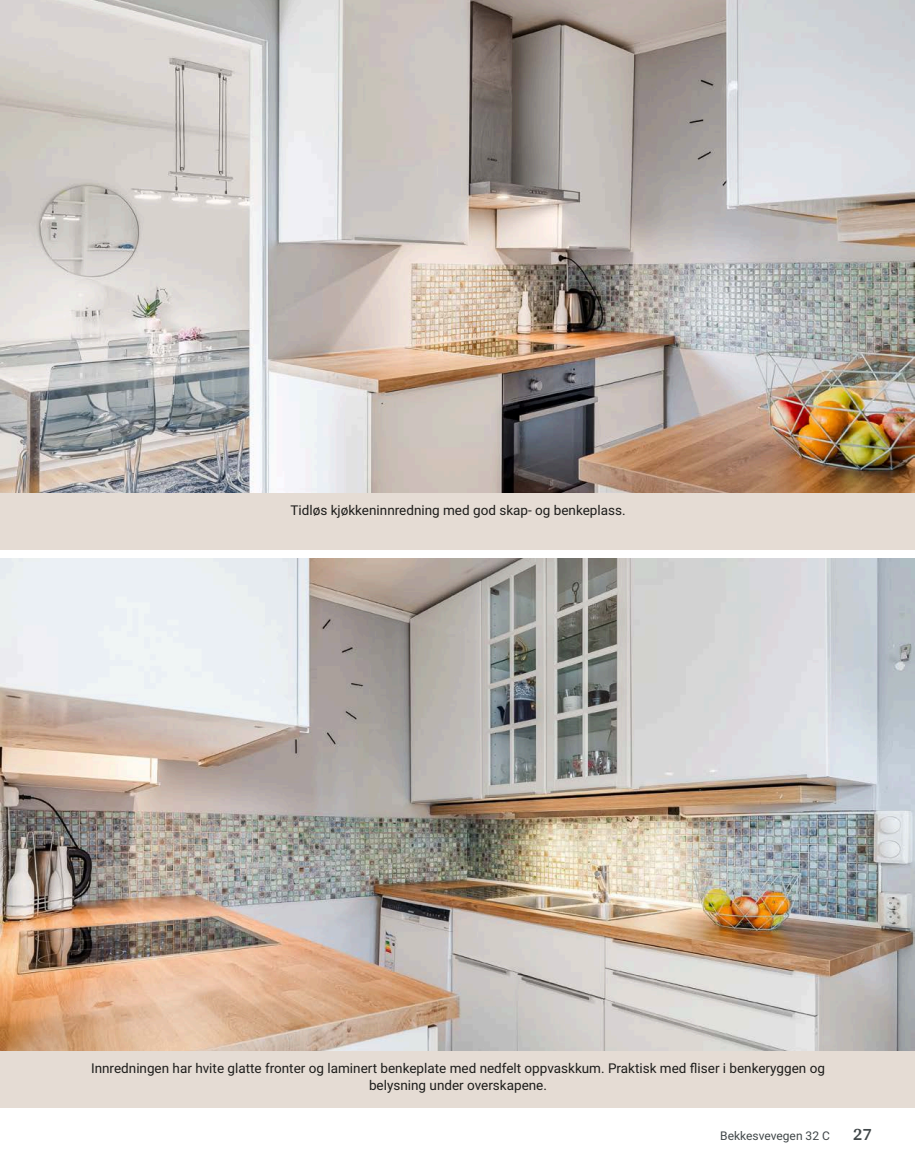
<style>
.page{position:relative;width:915px;height:1172px;background:#fff}
.page>*{position:absolute;margin:0;border:0;box-sizing:border-box;transform-origin:0 0}
.t1{font:700 18px "Arya";color:#414749}
.t2{font:13.5px/16.5px "Roboto Vitec";color:#1d1d1b;text-align:center}
.t3{font:12px "Roboto Vitec";color:#414749}
</style>
<div class="page">
<div style="left:0;top:492px;width:914px;height:58px;background:#e5dcd4"></div>
<div style="left:0;top:1050px;width:914px;height:58px;background:#e5dcd4"></div>
<img style="left:0;top:0;width:914px;height:492px">
<img style="left:0;top:558px;width:914px;height:492px">
<p class="t2" style="left:290px;top:501px;width:336px">Tidløs kjøkkeninnredning med god skap- og benkeplass.</p>
<p class="t2" style="left:91px;top:1060px;width:735px">Innredningen har hvite glatte fronter og laminert benkeplate med nedfelt oppvaskkum. Praktisk med fliser i benkeryggen og belysning under overskapene.</p>
<p class="t3" style="left:720px;top:1127px;width:111px">Bekkesvevegen 32 C</p>
<h1 class="t1" style="left:852px;top:1123px;width:21px">27</h1>
</div>
